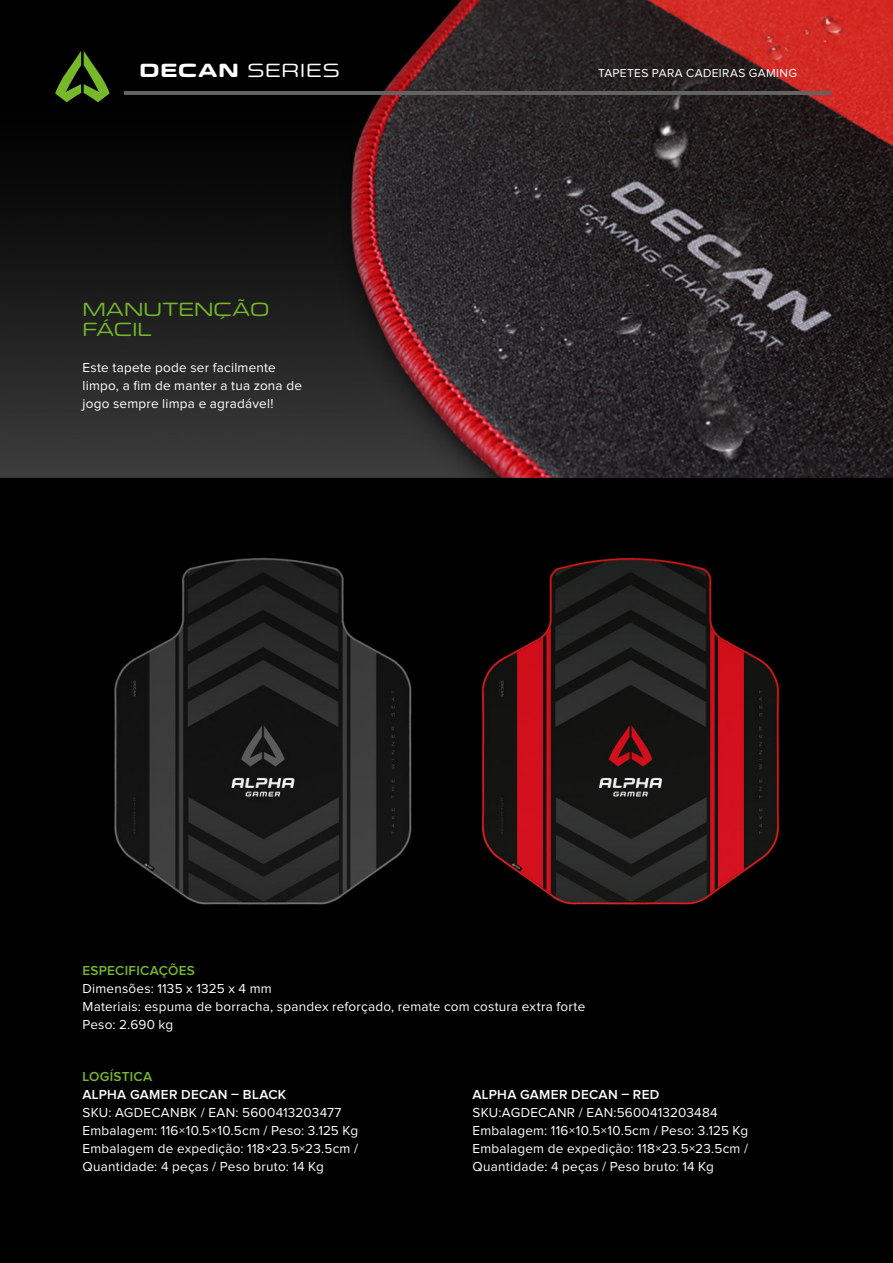
<style>
.page{position:relative;width:893px;height:1263px;background:#fff}
.page>*{position:absolute;margin:0;border:0;box-sizing:border-box;transform-origin:0 0}
.t1{font:19.5px/19.5px "Eurostile Candy LT Pro";letter-spacing:.005em;color:#76b82a}
.t2{font:19.5px "Eurostile Candy LT Pro";letter-spacing:.045em;color:#fff}
.t3{font:13.5px/18px "Proxima Nova";letter-spacing:.015em;color:#fff}
.t4{font:600 13.5px "Proxima Nova";letter-spacing:.02em;color:#fff}
.t5{font:600 13.5px "Proxima Nova";letter-spacing:.02em;color:#76b82a}
.t6{font:12px "Proxima Nova";letter-spacing:.035em;color:#fff}
.s1{font-weight:700}
</style>
<div class="page">
<img style="left:0;top:0;width:893px;height:1263px">
<hr style="left:125px;top:91px;width:706px;height:3px;background:#636363">
<svg style="left:55px;top:51px;width:55px;height:51px;background:#2e4810"></svg>
<h1 class="t2" style="left:140px;top:59px;width:202px"><span class="s1">DECAN</span> SERIES</h1>
<p class="t6" style="left:598px;top:67px;width:200px">TAPETES PARA CADEIRAS GAMING</p>
<h1 class="t1" style="left:82px;top:300px;width:188px">MANUTENÇÃO<br>FÁCIL</h1>
<p class="t3" style="left:82px;top:359px;width:221px">Este tapete pode ser facilmente limpo, a fim de manter a tua zona de jogo sempre limpa e agradável!</p>
<p class="t5" style="left:82px;top:965px;width:114px">ESPECIFICAÇÕES</p>
<p class="t3" style="left:82px;top:980px;width:504px">Dimensões: 1135 x 1325 x 4 mm<br>Materiais: espuma de borracha, spandex reforçado, remate com costura extra forte<br>Peso: 2.690 kg</p>
<p class="t5" style="left:82px;top:1070px;width:71px">LOGÍSTICA</p>
<p class="t4" style="left:82px;top:1088px;width:205px">ALPHA GAMER DECAN – BLACK</p>
<p class="t3" style="left:82px;top:1104px;width:277px">SKU: AGDECANBK / EAN: 5600413203477<br>Embalagem: 116×10.5×10.5cm / Peso: 3.125 Kg Embalagem de expedição: 118×23.5×23.5cm / Quantidade: 4 peças / Peso bruto: 14 Kg</p>
<p class="t4" style="left:473px;top:1088px;width:188px">ALPHA GAMER DECAN – RED</p>
<p class="t3" style="left:473px;top:1104px;width:277px">SKU:AGDECANR / EAN:5600413203484<br>Embalagem: 116×10.5×10.5cm / Peso: 3.125 Kg Embalagem de expedição: 118×23.5×23.5cm / Quantidade: 4 peças / Peso bruto: 14 Kg</p>
</div>
